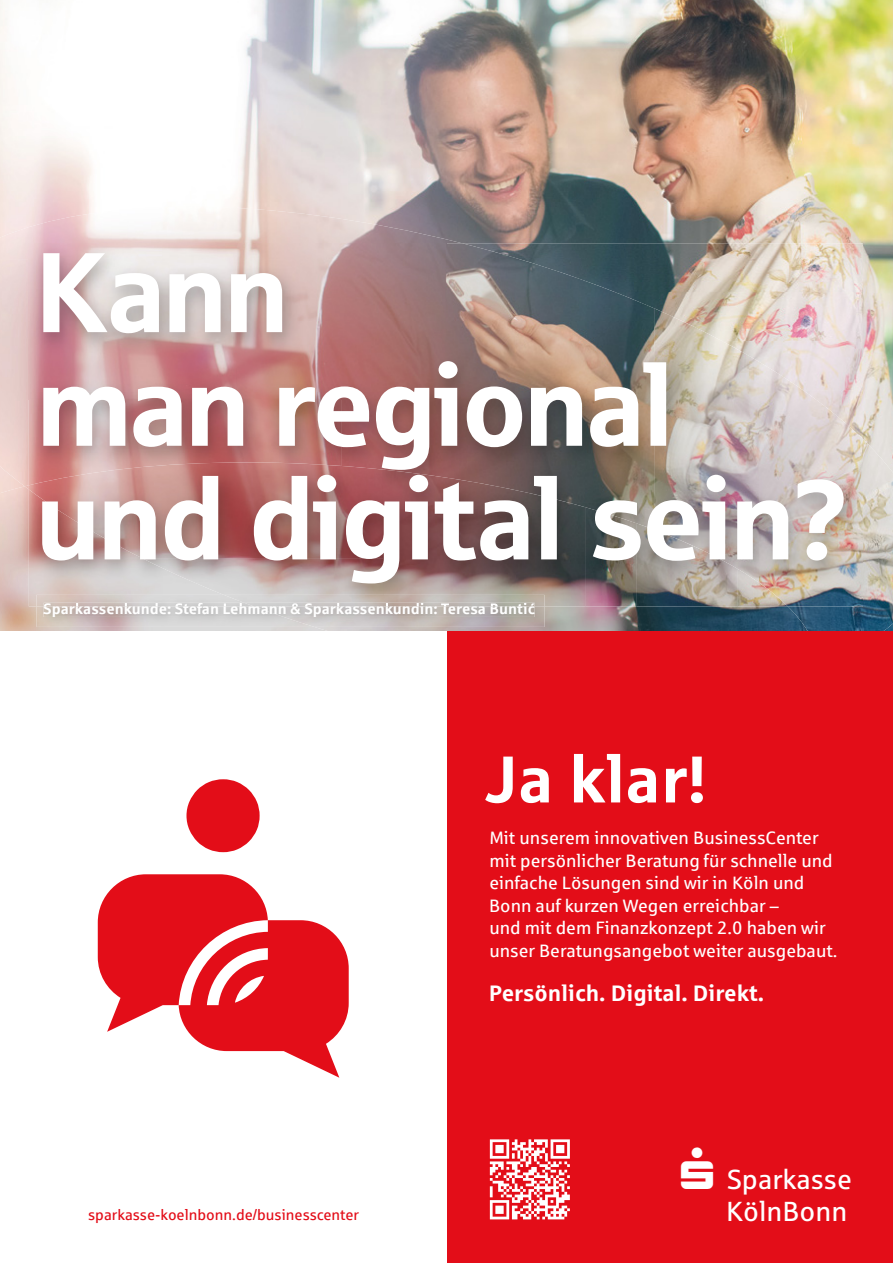
<style>
.page{position:relative;width:893px;height:1263px;background:#fff}
.page>*{position:absolute;margin:0;border:0;box-sizing:border-box;transform-origin:0 0}
.t1{font:113.7px/113.7px "Sparkasse Head";letter-spacing:-.005em;color:#fff}
.t2{font:700 66px "Sparkasse Rg";color:#fff}
.t3{font:27.6px "Sparkasse Rg";color:#fff}
.t4{font:700 22.5px "Sparkasse Rg";color:#fff}
.t5{font:18px/22.5px "Sparkasse Rg";color:#fff}
.t6{font:700 15px "Sparkasse Rg";color:#fff}
.t7{font:15px "Sparkasse Rg";color:#e30d18}
</style>
<div class="page">
<img style="left:0;top:0;width:893px;height:439px">
<img style="left:0;top:486px;width:36px;height:145px">
<img style="left:0;top:207px;width:462px;height:52px">
<img style="left:0;top:259px;width:29px;height:227px">
<img style="left:855px;top:439px;width:38px;height:192px">
<img style="left:808px;top:606px;width:47px;height:25px">
<svg style="left:25px;top:485px;width:4px;height:4px"></svg>
<img style="left:314px;top:606px;width:494px;height:25px">
<img style="left:36px;top:606px;width:248px;height:21px">
<img style="left:284px;top:606px;width:260px;height:21px">
<img style="left:44px;top:606px;width:210px;height:11px">
<img style="left:254px;top:606px;width:281px;height:11px">
<div style="left:446px;top:631px;width:447px;height:632px;background:#e30d18"></div>
<svg style="left:98px;top:779px;width:251px;height:299px"></svg>
<svg style="left:489px;top:1139px;width:76px;height:81px"></svg>
<svg style="left:490px;top:1139px;width:80px;height:80px"></svg>
<img style="left:655px;top:243px;width:208px;height:49px">
<img style="left:655px;top:292px;width:208px;height:49px">
<img style="left:759px;top:341px;width:104px;height:20px">
<img style="left:29px;top:243px;width:626px;height:156px">
<img style="left:654px;top:308px;width:105px;height:247px">
<img style="left:759px;top:361px;width:104px;height:245px">
<img style="left:29px;top:399px;width:312px;height:63px">
<img style="left:341px;top:399px;width:314px;height:104px">
<img style="left:586px;top:503px;width:69px;height:20px">
<img style="left:738px;top:555px;width:21px;height:14px">
<img style="left:29px;top:462px;width:354px;height:97px">
<img style="left:383px;top:470px;width:203px;height:136px">
<img style="left:585px;top:507px;width:52px;height:99px">
<img style="left:636px;top:523px;width:102px;height:83px">
<img style="left:143px;top:558px;width:240px;height:37px">
<img style="left:737px;top:569px;width:51px;height:37px">
<img style="left:36px;top:595px;width:188px;height:11px">
<img style="left:224px;top:595px;width:320px;height:11px">
<img style="left:44px;top:603px;width:200px;height:3px">
<img style="left:244px;top:603px;width:291px;height:3px">
<h1 class="t1" style="left:37px;top:231px;width:813px">Kann<br>man regional und digital sein?</h1>
<p class="t6" style="left:43px;top:599px;width:493px">Sparkassenkunde: Stefan Lehmann &amp; Sparkassenkundin: Teresa Buntić</p>
<h2 class="t2" style="left:484px;top:737px;width:224px">Ja klar!</h2>
<p class="t5" style="left:489px;top:826px;width:350px">Mit unserem innovativen BusinessCenter mit persönlicher Beratung für schnelle und einfache Lösungen sind wir in Köln und Bonn auf kurzen Wegen erreichbar –<br>und mit dem Finanzkonzept 2.0 haben wir unser Beratungsangebot weiter ausgebaut.</p>
<p class="t4" style="left:489px;top:979px;width:277px">Persönlich. Digital. Direkt.</p>
<p class="t7" style="left:88px;top:1206px;width:272px">sparkasse-koelnbonn.de/businesscenter</p>
<h3 class="t3" style="left:681px;top:1162px;width:172px">▲ Sparkasse</h3>
<h3 class="t3" style="left:726px;top:1194px;width:123px">KölnBonn</h3>
</div>
